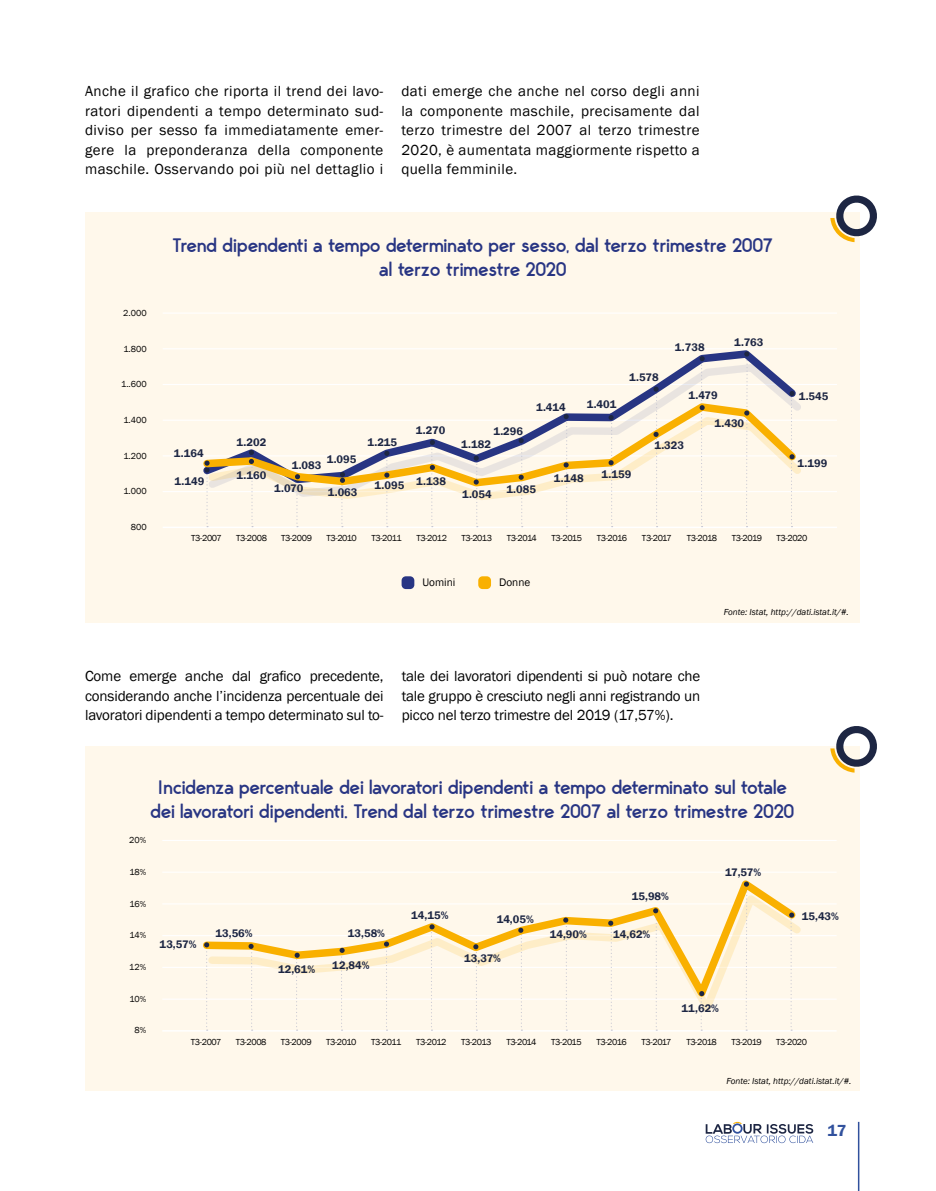
<style>
.page{position:relative;width:936px;height:1191px;background:#fff}
.page>*{position:absolute;margin:0;border:0;box-sizing:border-box;transform-origin:0 0}
.t1{font:600 19.5px/24px "George Rounded";letter-spacing:-.02em;color:#283583;text-align:center}
.t2{font:600 16.5px "Franklin Gothic";color:#31519d}
.t3{font:15px/19.5px "Franklin Gothic";color:#000;text-align:justify}
.t4{font:600 11.25px "Franklin Gothic";color:#1d2643}
.t5{font:11.25px "Franklin Gothic";color:#000}
.t6{font:9px "Franklin Gothic";letter-spacing:-.04em;color:#000}
.t7{font:italic 9px "Franklin Gothic";color:#000}
</style>
<div class="page">
<hr style="left:857px;top:1121px;width:2px;height:70px;background:#31519d">
<svg style="left:705px;top:1121px;width:108px;height:22px"></svg>
<div style="left:85px;top:746px;width:774px;height:345px;background:#fff8eb"></div>
<hr style="left:162px;top:840px;width:674px;height:1px;background:#fff">
<hr style="left:162px;top:998px;width:674px;height:1px;background:#fff">
<hr style="left:162px;top:871px;width:674px;height:1px;background:#fff">
<hr style="left:162px;top:903px;width:674px;height:1px;background:#fff">
<hr style="left:162px;top:935px;width:674px;height:1px;background:#fff">
<hr style="left:162px;top:966px;width:674px;height:2px;background:#fff">
<hr style="left:162px;top:1030px;width:674px;height:1px;background:#fff">
<div style="left:85px;top:213px;width:774px;height:410px;background:#fff8eb"></div>
<hr style="left:163px;top:348px;width:674px;height:1px;background:#fff">
<hr style="left:163px;top:384px;width:674px;height:1px;background:#fff">
<hr style="left:163px;top:419px;width:674px;height:2px;background:#fff">
<hr style="left:163px;top:312px;width:674px;height:2px;background:#fff">
<hr style="left:163px;top:455px;width:674px;height:1px;background:#fff">
<hr style="left:163px;top:491px;width:674px;height:1px;background:#fff">
<hr style="left:163px;top:526px;width:674px;height:2px;background:#fff">
<svg style="left:291px;top:490px;width:254px;height:10px"></svg>
<svg style="left:830px;top:726px;width:47px;height:46px"></svg>
<svg style="left:199px;top:872px;width:603px;height:138px"></svg>
<svg style="left:204px;top:942px;width:5px;height:88px"></svg>
<svg style="left:248px;top:943px;width:5px;height:87px"></svg>
<svg style="left:294px;top:952px;width:6px;height:78px"></svg>
<svg style="left:339px;top:947px;width:5px;height:83px"></svg>
<svg style="left:384px;top:941px;width:5px;height:89px"></svg>
<svg style="left:429px;top:924px;width:5px;height:106px"></svg>
<svg style="left:473px;top:944px;width:5px;height:86px"></svg>
<svg style="left:518px;top:927px;width:5px;height:103px"></svg>
<svg style="left:563px;top:917px;width:5px;height:113px"></svg>
<svg style="left:608px;top:920px;width:5px;height:110px"></svg>
<svg style="left:653px;top:908px;width:5px;height:122px"></svg>
<svg style="left:699px;top:991px;width:5px;height:39px"></svg>
<svg style="left:743px;top:881px;width:6px;height:149px"></svg>
<svg style="left:789px;top:912px;width:5px;height:118px"></svg>
<svg style="left:830px;top:195px;width:47px;height:47px"></svg>
<svg style="left:197px;top:350px;width:599px;height:70px"></svg>
<div style="left:401px;top:576px;width:13px;height:13px;background:#283583;border-radius:4px"></div>
<div style="left:478px;top:576px;width:13px;height:13px;background:#f9b000;border-radius:4px"></div>
<svg style="left:199px;top:397px;width:603px;height:93px"></svg>
<svg style="left:204px;top:460px;width:5px;height:67px"></svg>
<svg style="left:249px;top:450px;width:5px;height:77px"></svg>
<svg style="left:295px;top:474px;width:5px;height:53px"></svg>
<svg style="left:340px;top:472px;width:5px;height:55px"></svg>
<svg style="left:384px;top:451px;width:5px;height:76px"></svg>
<svg style="left:430px;top:440px;width:5px;height:87px"></svg>
<svg style="left:473px;top:455px;width:5px;height:72px"></svg>
<svg style="left:518px;top:438px;width:5px;height:89px"></svg>
<svg style="left:563px;top:414px;width:5px;height:113px"></svg>
<svg style="left:608px;top:415px;width:5px;height:112px"></svg>
<svg style="left:653px;top:386px;width:5px;height:141px"></svg>
<svg style="left:699px;top:356px;width:5px;height:171px"></svg>
<svg style="left:744px;top:351px;width:5px;height:176px"></svg>
<svg style="left:789px;top:391px;width:5px;height:136px"></svg>
<p class="t3" style="left:85px;top:82px;width:300px">Anche il grafico che riporta il trend dei lavo&shy;ratori dipendenti a tempo determinato sud&shy;diviso per sesso fa immediatamente emer&shy;gere la preponderanza della componente maschile. Osservando poi più nel dettaglio i</p>
<p class="t3" style="left:401px;top:82px;width:300px">dati emerge che anche nel corso degli anni la componente maschile, precisamente dal terzo trimestre del 2007 al terzo trimestre 2020, è aumentata maggiormente rispetto a quella femminile.</p>
<p class="t6" style="left:123px;top:307px;width:25px">2.000</p>
<p class="t6" style="left:123px;top:343px;width:25px">1.800</p>
<p class="t6" style="left:121px;top:379px;width:27px">1..600</p>
<p class="t6" style="left:123px;top:414px;width:25px">1.400</p>
<p class="t6" style="left:123px;top:450px;width:25px">1.200</p>
<p class="t6" style="left:123px;top:485px;width:25px">1.000</p>
<p class="t6" style="left:131px;top:521px;width:17px">800</p>
<h1 class="t1" style="left:172px;top:232px;width:602px">Trend dipendenti a tempo determinato per sesso, dal terzo trimestre 2007 al terzo trimestre 2020</h1>
<p class="t4" style="left:174px;top:446px;width:31px">1.164</p>
<p class="t4" style="left:174px;top:474px;width:31px">1.149</p>
<p class="t4" style="left:236px;top:435px;width:31px">1.202</p>
<p class="t4" style="left:236px;top:469px;width:31px">1.160</p>
<p class="t4" style="left:327px;top:453px;width:31px">1.095</p>
<p class="t4" style="left:292px;top:458px;width:31px">1.083</p>
<p class="t4" style="left:274px;top:482px;width:31px">1.070</p>
<p class="t4" style="left:328px;top:486px;width:31px">1.063</p>
<p class="t4" style="left:367px;top:436px;width:31px">1.215</p>
<p class="t4" style="left:374px;top:478px;width:31px">1.095</p>
<p class="t4" style="left:416px;top:423px;width:31px">1.270</p>
<p class="t4" style="left:416px;top:474px;width:31px">1.138</p>
<p class="t4" style="left:493px;top:424px;width:31px">1.296</p>
<p class="t4" style="left:461px;top:437px;width:31px">1.182</p>
<p class="t4" style="left:536px;top:400px;width:31px">1.414</p>
<p class="t4" style="left:586px;top:397px;width:31px">1.401</p>
<p class="t4" style="left:629px;top:371px;width:31px">1.578</p>
<p class="t4" style="left:675px;top:340px;width:31px">1.738</p>
<p class="t4" style="left:688px;top:388px;width:31px">1.479</p>
<p class="t4" style="left:734px;top:335px;width:31px">1.763</p>
<p class="t4" style="left:714px;top:416px;width:31px">1.430</p>
<p class="t4" style="left:654px;top:438px;width:31px">1.323</p>
<p class="t4" style="left:553px;top:472px;width:31px">1.148</p>
<p class="t4" style="left:601px;top:467px;width:31px">1.159</p>
<p class="t4" style="left:462px;top:487px;width:31px">1.054</p>
<p class="t4" style="left:506px;top:482px;width:31px">1.085</p>
<p class="t4" style="left:798px;top:389px;width:31px">1.545</p>
<p class="t4" style="left:797px;top:456px;width:31px">1.199</p>
<p class="t6" style="left:191px;top:533px;width:32px">T3-2007</p>
<p class="t6" style="left:236px;top:533px;width:32px">T3-2008</p>
<p class="t6" style="left:281px;top:533px;width:32px">T3-2009</p>
<p class="t6" style="left:326px;top:533px;width:32px">T3-2010</p>
<p class="t6" style="left:371px;top:533px;width:32px">T3-2011</p>
<p class="t6" style="left:416px;top:533px;width:32px">T3-2012</p>
<p class="t6" style="left:461px;top:533px;width:32px">T3-2013</p>
<p class="t6" style="left:506px;top:533px;width:32px">T3-2014</p>
<p class="t6" style="left:551px;top:533px;width:32px">T3-2015</p>
<p class="t6" style="left:596px;top:533px;width:32px">T3-2016</p>
<p class="t6" style="left:642px;top:533px;width:31px">T3-2017</p>
<p class="t6" style="left:686px;top:533px;width:32px">T3-2018</p>
<p class="t6" style="left:731px;top:533px;width:32px">T3-2019</p>
<p class="t6" style="left:776px;top:533px;width:32px">T3-2020</p>
<p class="t5" style="left:422px;top:575px;width:35px">Uomini</p>
<p class="t5" style="left:499px;top:575px;width:33px">Donne</p>
<p class="t7" style="left:723px;top:606px;width:126px">Fonte: Istat, http://dati.istat.it/#.</p>
<p class="t3" style="left:85px;top:667px;width:300px">Come emerge anche dal grafico precedente, considerando anche l’incidenza percentuale dei lavoratori dipendenti a tempo determinato sul to-</p>
<p class="t3" style="left:401px;top:667px;width:300px">tale dei lavoratori dipendenti si può notare che tale gruppo è cresciuto negli anni registrando un picco nel terzo trimestre del 2019 (17,57%).</p>
<h1 class="t1" style="left:150px;top:774px;width:645px">Incidenza percentuale dei lavoratori dipendenti a tempo determinato sul totale dei lavoratori dipendenti. Trend dal terzo trimestre 2007 al terzo trimestre 2020</h1>
<p class="t6" style="left:129px;top:834px;width:19px">20%</p>
<p class="t6" style="left:129px;top:866px;width:18px">18%</p>
<p class="t6" style="left:130px;top:898px;width:18px">16%</p>
<p class="t6" style="left:129px;top:929px;width:18px">14%</p>
<p class="t6" style="left:129px;top:961px;width:19px">12%</p>
<p class="t6" style="left:129px;top:993px;width:18px">10%</p>
<p class="t6" style="left:134px;top:1024px;width:13px">8%</p>
<p class="t4" style="left:160px;top:937px;width:38px">13,57%</p>
<p class="t4" style="left:215px;top:926px;width:39px">13,56%</p>
<p class="t4" style="left:348px;top:926px;width:39px">13,58%</p>
<p class="t4" style="left:278px;top:962px;width:39px">12,61%</p>
<p class="t4" style="left:332px;top:958px;width:39px">12,84%</p>
<p class="t4" style="left:411px;top:908px;width:39px">14,15%</p>
<p class="t4" style="left:496px;top:912px;width:39px">14,05%</p>
<p class="t4" style="left:464px;top:951px;width:38px">13,37%</p>
<p class="t4" style="left:631px;top:889px;width:39px">15,98%</p>
<p class="t4" style="left:549px;top:927px;width:39px">14,90%</p>
<p class="t4" style="left:613px;top:927px;width:39px">14,62%</p>
<p class="t4" style="left:725px;top:865px;width:38px">17,57%</p>
<p class="t4" style="left:681px;top:1001px;width:39px">11,62%</p>
<p class="t4" style="left:801px;top:909px;width:39px">15,43%</p>
<p class="t6" style="left:191px;top:1036px;width:32px">T3-2007</p>
<p class="t6" style="left:236px;top:1036px;width:32px">T3-2008</p>
<p class="t6" style="left:281px;top:1036px;width:32px">T3-2009</p>
<p class="t6" style="left:326px;top:1036px;width:32px">T3-2010</p>
<p class="t6" style="left:371px;top:1036px;width:32px">T3-2011</p>
<p class="t6" style="left:416px;top:1036px;width:32px">T3-2012</p>
<p class="t6" style="left:461px;top:1036px;width:32px">T3-2013</p>
<p class="t6" style="left:506px;top:1036px;width:32px">T3-2014</p>
<p class="t6" style="left:551px;top:1036px;width:32px">T3-2015</p>
<p class="t6" style="left:596px;top:1036px;width:32px">T3-2016</p>
<p class="t6" style="left:641px;top:1036px;width:31px">T3-2017</p>
<p class="t6" style="left:686px;top:1036px;width:32px">T3-2018</p>
<p class="t6" style="left:731px;top:1036px;width:32px">T3-2019</p>
<p class="t6" style="left:776px;top:1036px;width:32px">T3-2020</p>
<p class="t7" style="left:726px;top:1075px;width:126px">Fonte: Istat, http://dati.istat.it/#.</p>
<p class="t2" style="left:827px;top:1120px;width:21px">17</p>
</div>
